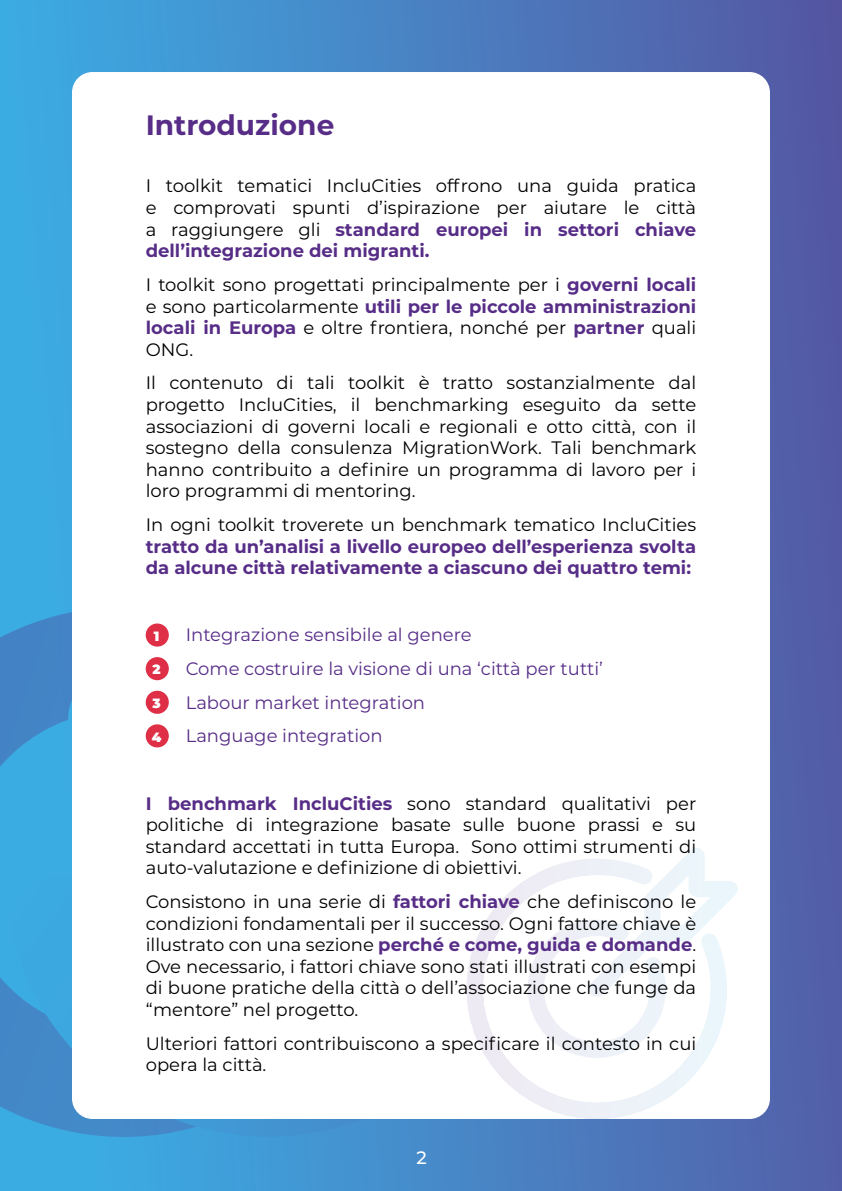
<style>
.page{position:relative;width:842px;height:1191px;background:#fff}
.page>*{position:absolute;margin:0;border:0;box-sizing:border-box;transform-origin:0 0}
.t1{font:700 28px "Montserrat";color:#572d87}
.t2{font:18px/21.6px "Montserrat";color:#000;text-align:justify}
.t3{font:18px "Montserrat";color:#572d87}
.t4{font:700 18px/21.6px "Montserrat";color:#572d87}
.t5{font:500 18px "Montserrat";color:#fff}
.t6{font:900 13.4px "Montserrat";color:#fff}
.s1{font-weight:700;color:#572d87}
</style>
<div class="page">
<div style="left:0;top:0;width:842px;height:1191px;background:linear-gradient(to right,#3bb0e6,#545ba6)"></div>
<svg style="left:6px;top:588px;width:536px;height:548px;background:#3f99d4"></svg>
<div style="left:72px;top:72px;width:698px;height:1047px;background:#fff;border-radius:20px"></div>
<svg style="left:457px;top:848px;width:296px;height:273px"></svg>
<div style="left:146px;top:623px;width:23px;height:23px;background:#de2f47;border-radius:50%"></div>
<div style="left:146px;top:657px;width:23px;height:23px;background:#de2f47;border-radius:50%"></div>
<div style="left:146px;top:690px;width:23px;height:24px;background:#de2f47;border-radius:50%"></div>
<div style="left:146px;top:724px;width:23px;height:23px;background:#de2f47;border-radius:50%"></div>
<h1 class="t1" style="left:146px;top:105px;width:190px">Introduzione</h1>
<p class="t2" style="left:146px;top:175px;width:552px">I toolkit tematici IncluCities offrono una guida pratica e comprovati spunti d’ispirazione per aiutare le città a raggiungere gli <span class="s1">standard europei in settori chiave dell’integrazione dei migranti.</span></p>
<p class="t2" style="left:146px;top:273px;width:552px">I toolkit sono progettati principalmente per i <span class="s1">governi locali </span>e sono particolarmente <span class="s1">utili per le piccole amministrazioni locali in Europa</span> e oltre frontiera, nonché per <span class="s1">partner</span> quali ONG.</p>
<p class="t2" style="left:146px;top:371px;width:552px">Il contenuto di tali toolkit è tratto sostanzialmente dal progetto IncluCities, il benchmarking eseguito da sette associazioni di governi locali e regionali e otto città, con il sostegno della consulenza MigrationWork. Tali benchmark hanno contribuito a definire un programma di lavoro per i loro programmi di mentoring.</p>
<p class="t2" style="left:146px;top:513px;width:552px">In ogni toolkit troverete un benchmark tematico IncluCities</p>
<p class="t4" style="left:146px;top:534px;width:552px">tratto da un’analisi a livello europeo dell’esperienza svolta da alcune città relativamente a ciascuno dei quattro temi:</p>
<p class="t6" style="left:154px;top:626px;width:7px">1</p>
<p class="t3" style="left:186px;top:622px;width:287px">Integrazione sensibile al genere</p>
<p class="t6" style="left:153px;top:659px;width:10px">2</p>
<p class="t3" style="left:186px;top:656px;width:419px">Come costruire la visione di una ‘città per tutti’</p>
<p class="t6" style="left:153px;top:693px;width:10px">3</p>
<p class="t3" style="left:186px;top:690px;width:241px">Labour market integration</p>
<p class="t6" style="left:152px;top:726px;width:11px">4</p>
<p class="t3" style="left:186px;top:723px;width:199px">Language integration</p>
<p class="t2" style="left:146px;top:791px;width:552px"><span class="s1">I benchmark IncluCities</span> sono standard qualitativi per politiche di integrazione basate sulle buone prassi e su standard accettati in tutta Europa. Sono ottimi strumenti di auto-valutazione e definizione di obiettivi.</p>
<p class="t2" style="left:146px;top:890px;width:552px">Consistono in una serie di <span class="s1">fattori chiave</span> che definiscono le condizioni fondamentali per il successo. Ogni fattore chiave è illustrato con una sezione <span class="s1">perché e come, guida e domande</span>.<br>Ove necessario, i fattori chiave sono stati illustrati con esempi di buone pratiche della città o dell’associazione che funge da “mentore” nel progetto.</p>
<p class="t2" style="left:146px;top:1031px;width:552px">Ulteriori fattori contribuiscono a specificare il contesto in cui opera la città.</p>
<p class="t5" style="left:416px;top:1144px;width:12px">2</p>
</div>
